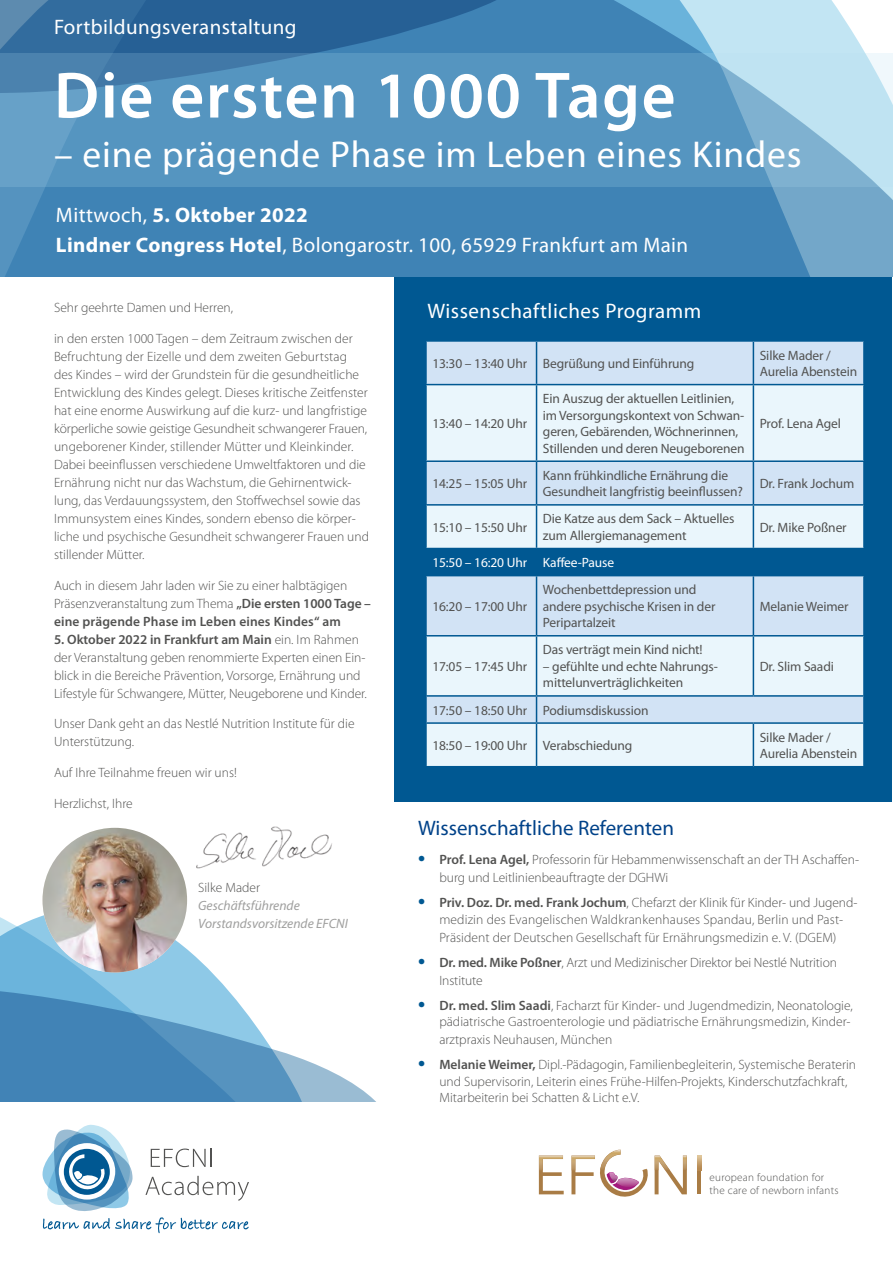
<style>
.page{position:relative;width:893px;height:1263px;background:#fff}
.page>*{position:absolute;margin:0;border:0;box-sizing:border-box;transform-origin:0 0}
.t1{font:600 66px "Myriad Pro";letter-spacing:.025em;color:#fff}
.t2{font:37.5px "Myriad Pro";letter-spacing:.025em;color:#fff}
.t3{font:21px/30px "Myriad Pro";letter-spacing:.02em;color:#fff}
.t4{font:21px "Myriad Pro";color:#004289}
.t5{font:300 13.5px/18px "Myriad Pro";color:#525251}
.t6{font:13.5px/16.5px "Myriad Pro";letter-spacing:-.01em;color:#525251}
.t7{font:italic 13.5px/18px "Myriad Pro";color:#9f9f9e}
.t8{font:13.5px "Myriad Pro";letter-spacing:-.01em;color:#fff}
.t9{font:300 11.1px/13.5px "Myriad Pro";letter-spacing:.025em;color:#525251}
.s1{font-weight:700}
.s2{font-weight:600}
.s3{font-weight:700;font-size:21px;color:#005892}
</style>
<div class="page">
<svg style="left:0;top:0;width:893px;height:277px;background:#5593bf"></svg>
<div style="left:395px;top:277px;width:497px;height:524px;background:#005892"></div>
<svg style="left:0;top:870px;width:376px;height:232px"></svg>
<svg style="left:151px;top:1148px;width:61px;height:19px"></svg>
<svg style="left:145px;top:1176px;width:104px;height:25px"></svg>
<svg style="left:43px;top:1125px;width:90px;height:86px"></svg>
<svg style="left:43px;top:1217px;width:206px;height:16px"></svg>
<svg style="left:539px;top:1170px;width:25px;height:24px"></svg>
<img style="left:539px;top:1155px;width:24px;height:15px">
<svg style="left:571px;top:1150px;width:77px;height:47px"></svg>
<img style="left:600px;top:1150px;width:20px;height:20px">
<svg style="left:655px;top:1170px;width:32px;height:24px"></svg>
<svg style="left:697px;top:1155px;width:4px;height:39px"></svg>
<img style="left:655px;top:1155px;width:32px;height:15px">
<img style="left:698px;top:1155px;width:3px;height:15px">
<img style="left:187px;top:826px;width:156px;height:50px">
<img style="left:43px;top:828px;width:144px;height:144px;border-radius:72px">
<svg style="left:0;top:0;width:612px;height:53px;background:#326ea1"></svg>
<svg style="left:0;top:53px;width:893px;height:134px;background:#639ec5"></svg>
<div style="left:427px;top:342px;width:436px;height:42px;background:#d2e3f5"></div>
<svg style="left:427px;top:385px;width:436px;height:381px;background:#dfeef8"></svg>
<hr style="left:536px;top:342px;width:1px;height:42px;background:#005892">
<hr style="left:753px;top:342px;width:1px;height:42px;background:#005892">
<hr style="left:536px;top:385px;width:1px;height:75px;background:#005892">
<hr style="left:753px;top:385px;width:1px;height:75px;background:#005892">
<hr style="left:425px;top:460px;width:111px;height:2px;background:#005892">
<hr style="left:536px;top:460px;width:217px;height:2px;background:#005892">
<hr style="left:536px;top:462px;width:1px;height:42px;background:#005892">
<hr style="left:753px;top:460px;width:112px;height:2px;background:#005892">
<hr style="left:753px;top:462px;width:1px;height:42px;background:#005892">
<hr style="left:425px;top:504px;width:111px;height:2px;background:#005892">
<hr style="left:536px;top:504px;width:217px;height:2px;background:#005892">
<hr style="left:536px;top:506px;width:1px;height:42px;background:#005892">
<hr style="left:753px;top:504px;width:112px;height:2px;background:#005892">
<hr style="left:753px;top:506px;width:1px;height:42px;background:#005892">
<svg style="left:427px;top:548px;width:436px;height:27px"></svg>
<hr style="left:753px;top:548px;width:112px;height:1px;background:#005892">
<hr style="left:425px;top:575px;width:111px;height:1px;background:#005892">
<hr style="left:536px;top:575px;width:217px;height:1px;background:#005892">
<hr style="left:536px;top:576px;width:1px;height:59px;background:#005892">
<hr style="left:753px;top:575px;width:112px;height:1px;background:#005892">
<hr style="left:753px;top:576px;width:1px;height:59px;background:#005892">
<hr style="left:425px;top:635px;width:111px;height:1px;background:#005892">
<hr style="left:536px;top:635px;width:217px;height:1px;background:#005892">
<hr style="left:536px;top:636px;width:1px;height:59px;background:#005892">
<hr style="left:753px;top:635px;width:112px;height:1px;background:#005892">
<hr style="left:753px;top:636px;width:1px;height:59px;background:#005892">
<hr style="left:425px;top:695px;width:111px;height:2px;background:#005892">
<hr style="left:536px;top:695px;width:217px;height:2px;background:#005892">
<svg style="left:536px;top:697px;width:1px;height:25px"></svg>
<hr style="left:753px;top:695px;width:112px;height:2px;background:#005892">
<hr style="left:425px;top:722px;width:111px;height:2px;background:#005892">
<hr style="left:536px;top:722px;width:217px;height:2px;background:#005892">
<hr style="left:536px;top:724px;width:1px;height:42px;background:#005892">
<hr style="left:753px;top:722px;width:112px;height:2px;background:#005892">
<hr style="left:753px;top:724px;width:1px;height:42px;background:#005892">
<h3 class="t3" style="left:54px;top:11px;width:244px">Fortbildungsveranstaltung</h3>
<h1 class="t1" style="left:54px;top:53px;width:623px">Die ersten 1000 Tage</h1>
<h2 class="t2" style="left:54px;top:131px;width:749px">– eine prägende Phase im Leben eines Kindes</h2>
<h3 class="t3" style="left:56px;top:200px;width:634px">Mittwoch, <span class="s1">5. Oktober 2022<br>Lindner Congress Hotel</span>, Bolongarostr. 100, 65929 Frankfurt am Main</h3>
<p class="t5" style="left:54px;top:299px;width:181px">Sehr geehrte Damen und Herren,</p>
<p class="t5" style="left:54px;top:329px;width:316px">in den ersten 1000 Tagen – dem Zeitraum zwischen der Befruchtung der Eizelle und dem zweiten Geburtstag des Kindes – wird der Grundstein für die gesundheitliche Entwicklung des Kindes gelegt. Dieses kritische Zeitfenster hat eine enorme Auswirkung auf die kurz- und langfristige körperliche sowie geistige Gesundheit schwangerer Frauen, ungeborener Kinder, stillender Mütter und Kleinkinder.<br>Dabei beeinflussen verschiedene Umweltfaktoren und die Ernährung nicht nur das Wachstum, die Gehirnentwick&shy;lung, das Verdauungssystem, den Stoffwechsel sowie das Immunsystem eines Kindes, sondern ebenso die körper&shy;liche und psychische Gesundheit schwangerer Frauen und stillender Mütter.</p>
<p class="t5" style="left:54px;top:576px;width:319px">Auch in diesem Jahr laden wir Sie zu einer halbtägigen<br>Präsenzveranstaltung zum Thema <span class="s2">„Die ersten 1000 Tage – eine prägende Phase im Leben eines Kindes“ am</span></p>
<p class="t5" style="left:54px;top:630px;width:314px"><span class="s2">5. Oktober 2022 in Frankfurt am Main</span> ein. Im Rahmen der Veranstaltung geben renommierte Experten einen Ein&shy;blick in die Bereiche Prävention, Vorsorge, Ernährung und Lifestyle für Schwangere, Mütter, Neugeborene und Kinder.</p>
<p class="t5" style="left:54px;top:715px;width:302px">Unser Dank geht an das Nestlé Nutrition Institute für die<br>Unterstützung.</p>
<p class="t5" style="left:54px;top:764px;width:184px">Auf Ihre Teilnahme freuen wir uns!</p>
<p class="t5" style="left:54px;top:794px;width:80px">Herzlichst, Ihre</p>
<p class="t5" style="left:198px;top:878px;width:63px">Silke Mader</p>
<p class="t7" style="left:198px;top:896px;width:151px">Geschäftsführende<br>Vorstandsvorsitzende EFCNI</p>
<h3 class="t3" style="left:428px;top:295px;width:275px">Wissenschaftliches Programm</h3>
<p class="t6" style="left:432px;top:355px;width:264px">13:30 – 13:40 Uhr Begrüßung und Einführung</p>
<p class="t6" style="left:760px;top:347px;width:99px">Silke Mader /<br>Aurelia Abenstein</p>
<p class="t6" style="left:432px;top:415px;width:96px">13:40 – 14:20 Uhr</p>
<p class="t6" style="left:543px;top:390px;width:203px">Ein Auszug der aktuellen Leitlinien, im Versorgungskontext von Schwan&shy;geren, Gebärenden, Wöchnerinnen, Stillenden und deren Neugeborenen</p>
<p class="t6" style="left:760px;top:415px;width:83px">Prof. Lena Agel</p>
<p class="t6" style="left:432px;top:475px;width:96px">14:25 – 15:05 Uhr</p>
<p class="t6" style="left:543px;top:467px;width:202px">Kann frühkindliche Ernährung die<br>Gesundheit langfristig beeinflussen?</p>
<p class="t6" style="left:760px;top:475px;width:96px">Dr. Frank Jochum</p>
<p class="t6" style="left:432px;top:519px;width:96px">15:10 – 15:50 Uhr</p>
<p class="t6" style="left:543px;top:510px;width:193px">Die Katze aus dem Sack – Aktuelles zum Allergiemanagement</p>
<p class="t6" style="left:760px;top:519px;width:88px">Dr. Mike Poßner</p>
<p class="t8" style="left:432px;top:554px;width:183px">15:50 – 16:20 Uhr Kaffee-Pause</p>
<p class="t6" style="left:432px;top:598px;width:96px">16:20 – 17:00 Uhr</p>
<p class="t6" style="left:543px;top:581px;width:174px">Wochenbettdepression und andere psychische Krisen in der<br>Peripartalzeit</p>
<p class="t6" style="left:760px;top:598px;width:90px">Melanie Weimer</p>
<p class="t6" style="left:543px;top:641px;width:161px">Das verträgt mein Kind nicht!</p>
<p class="t6" style="left:543px;top:658px;width:177px">– gefühlte und echte Nahrungs&shy;mittelunverträglichkeiten</p>
<p class="t6" style="left:760px;top:658px;width:76px">Dr. Slim Saadi</p>
<p class="t6" style="left:432px;top:701px;width:218px">17:50 – 18:50 Uhr Podiumsdiskussion</p>
<p class="t6" style="left:432px;top:737px;width:202px">18:50 – 19:00 Uhr Verabschiedung</p>
<p class="t6" style="left:760px;top:729px;width:99px">Silke Mader /<br>Aurelia Abenstein</p>
<p class="t6" style="left:432px;top:658px;width:96px">17:05 – 17:45 Uhr</p>
<h3 class="t4" style="left:418px;top:815px;width:257px">Wissenschaftliche Referenten</h3>
<p class="t5" style="left:439px;top:851px;width:421px;text-indent:-21px"><span class="s3">•</span> <span class="s2">Prof. Lena Agel,</span> Professorin für Hebammenwissenschaft an der TH Aschaffen&shy;burg und Leitlinienbeauftragte der DGHWi</p>
<p class="t5" style="left:418px;top:895px;width:441px;line-height:16.5px;text-align:center"><span class="s3">•</span> <span class="s2">Priv. Doz. Dr. med. Frank Jochum</span>, Chefarzt der Klinik für Kinder- und Jugend&shy;medizin des Evangelischen Waldkrankenhauses Spandau, Berlin und Past-</p>
<p class="t5" style="left:439px;top:928px;width:399px">Präsident der Deutschen Gesellschaft für Ernährungsmedizin e. V. (DGEM)</p>
<p class="t5" style="left:439px;top:953px;width:399px;text-indent:-21px"><span class="s3">•</span> <span class="s2">Dr. med. Mike Poßner</span>, Arzt und Medizinischer Direktor bei Nestlé Nutrition<br>Institute</p>
<p class="t5" style="left:418px;top:997px;width:436px;line-height:16.5px;text-align:right"><span class="s3">•</span> <span class="s2">Dr. med. Slim Saadi</span>, Facharzt für Kinder- und Jugendmedizin, Neonatologie, pädiatrische Gastroenterologie und pädiatrische Ernährungsmedizin, Kinder-</p>
<p class="t5" style="left:439px;top:1031px;width:175px">arztpraxis Neuhausen, München</p>
<p class="t5" style="left:439px;top:1057px;width:418px;line-height:16.5px;text-indent:-21px"><span class="s3">•</span> <span class="s2">Melanie Weimer,</span> Dipl.-Pädagogin, Familienbegleiterin, Systemische Beraterin und Supervisorin, Leiterin eines Frühe-Hilfen-Projekts, Kinderschutzfachkraft,<br>Mitarbeiterin bei Schatten &amp; Licht e.V.</p>
<p class="t9" style="left:709px;top:1170px;width:131px">european foundation for the care of newborn infants</p>
</div>
